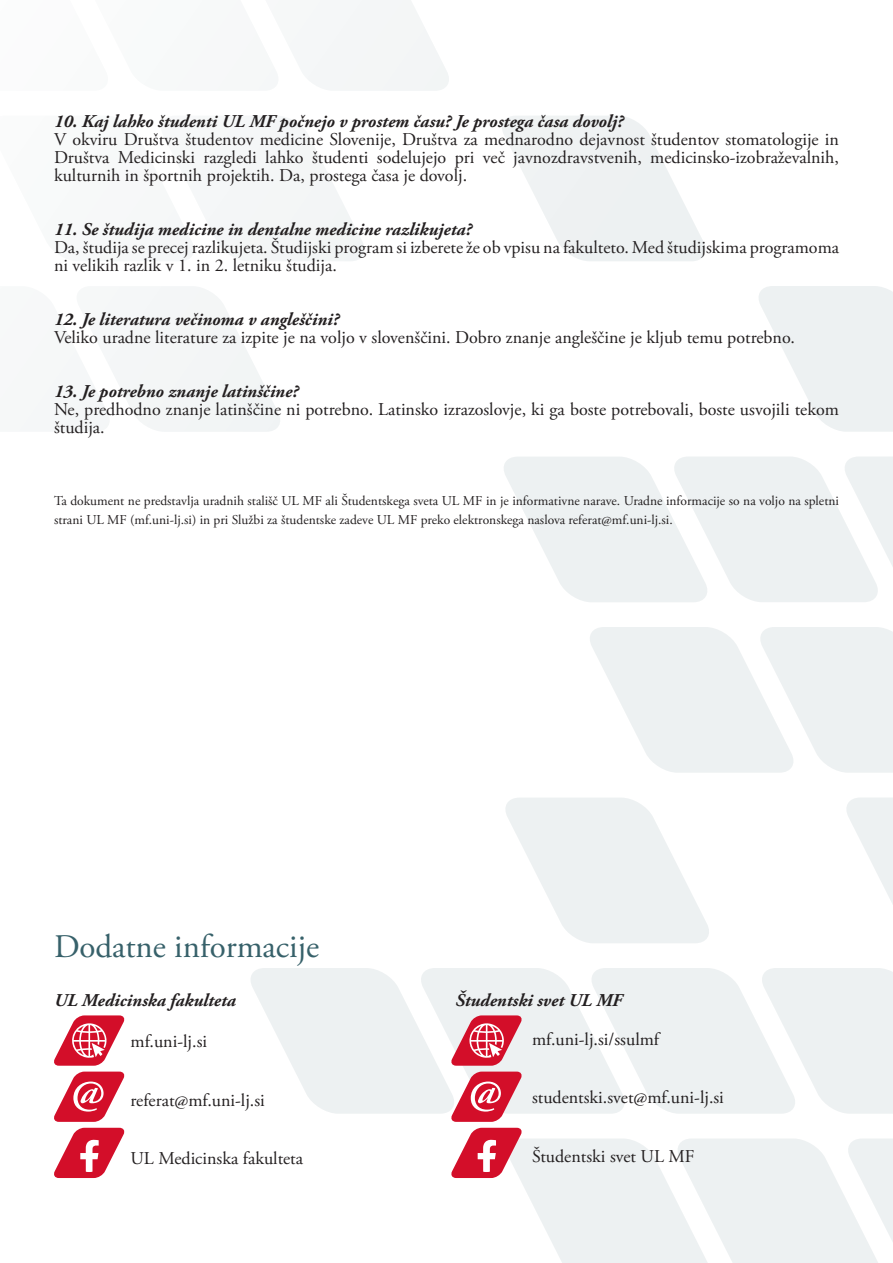
<style>
.page{position:relative;width:893px;height:1263px;background:#fff}
.page>*{position:absolute;margin:0;border:0;box-sizing:border-box;transform-origin:0 0}
.Naslov{font:33px "Adobe Garamond Pro";color:#37616a}
.Paragraph{font:18px/18px "Adobe Garamond Pro";color:#231f20}
.Paragraph-2{font:italic 700 18px "Adobe Garamond Pro";color:#231f20}
.Paragraph-3{font:13.5px/19.5px "Adobe Garamond Pro";color:#231f20}
</style>
<div class="page">
<svg style="left:505px;top:798px;width:204px;height:145px"></svg>
<svg style="left:61px;top:287px;width:219px;height:145px"></svg>
<svg style="left:307px;top:0;width:142px;height:91px"></svg>
<svg style="left:180px;top:116px;width:184px;height:145px"></svg>
<svg style="left:502px;top:116px;width:204px;height:145px"></svg>
<svg style="left:504px;top:457px;width:389px;height:145px"></svg>
<svg style="left:759px;top:286px;width:134px;height:146px"></svg>
<svg style="left:590px;top:627px;width:303px;height:146px"></svg>
<svg style="left:846px;top:798px;width:47px;height:106px"></svg>
<svg style="left:54px;top:1015px;width:71px;height:107px"></svg>
<svg style="left:54px;top:1128px;width:71px;height:50px"></svg>
<svg style="left:251px;top:968px;width:642px;height:154px"></svg>
<svg style="left:451px;top:1128px;width:442px;height:135px"></svg>
<p class="Paragraph-2" style="left:54px;top:110px;width:571px">10. Kaj lahko študenti UL MF počnejo v prostem času? Je prostega časa dovolj?</p>
<p class="Paragraph" style="left:54px;top:131px;width:786px;text-align:justify">V okviru Društva študentov medicine Slovenije, Društva za mednarodno dejavnost študentov stomatologije in Društva Medicinski razgledi lahko študenti sodelujejo pri več javnozdravstvenih, medicinsko-izobraževalnih, kulturnih in športnih projektih. Da, prostega časa je dovolj.</p>
<p class="Paragraph-2" style="left:54px;top:218px;width:419px">11. Se študija medicine in dentalne medicine razlikujeta?</p>
<p class="Paragraph" style="left:54px;top:239px;width:787px">Da, študija se precej razlikujeta. Študijski program si izberete že ob vpisu na fakulteto. Med študijskima programoma ni velikih razlik v 1. in 2. letniku študija.</p>
<p class="Paragraph-2" style="left:54px;top:308px;width:286px">12. Je literatura večinoma v angleščini?</p>
<p class="Paragraph" style="left:54px;top:329px;width:742px">Veliko uradne literature za izpite je na voljo v slovenščini. Dobro znanje angleščine je kljub temu potrebno.</p>
<p class="Paragraph-2" style="left:54px;top:380px;width:246px">13. Je potrebno znanje latinščine?</p>
<p class="Paragraph" style="left:54px;top:401px;width:786px">Ne, predhodno znanje latinščine ni potrebno. Latinsko izrazoslovje, ki ga boste potrebovali, boste usvojili tekom študija.</p>
<p class="Paragraph-3" style="left:54px;top:491px;width:786px">Ta dokument ne predstavlja uradnih stališč UL MF ali Študentskega sveta UL MF in je informativne narave. Uradne informacije so na voljo na spletni strani UL MF (mf.uni-lj.si) in pri Službi za študentske zadeve UL MF preko elektronskega naslova referat@mf.uni-lj.si.</p>
<p class="Naslov" style="left:54px;top:927px;width:267px">Dodatne informacije</p>
<p class="Paragraph-2" style="left:54px;top:990px;width:184px">UL Medicinska fakulteta</p>
<p class="Paragraph" style="left:130px;top:1033px;width:78px">mf.uni-lj.si</p>
<p class="Paragraph" style="left:130px;top:1091px;width:136px">referat@mf.uni-lj.si</p>
<p class="Paragraph" style="left:130px;top:1150px;width:174px">UL Medicinska fakulteta</p>
<p class="Paragraph-2" style="left:455px;top:990px;width:168px">Študentski svet UL MF</p>
<p class="Paragraph" style="left:532px;top:1031px;width:129px">mf.uni-lj.si/ssulmf</p>
<p class="Paragraph" style="left:532px;top:1089px;width:193px">studentski.svet@mf.uni-lj.si</p>
<p class="Paragraph" style="left:532px;top:1148px;width:164px">Študentski svet UL MF</p>
</div>
